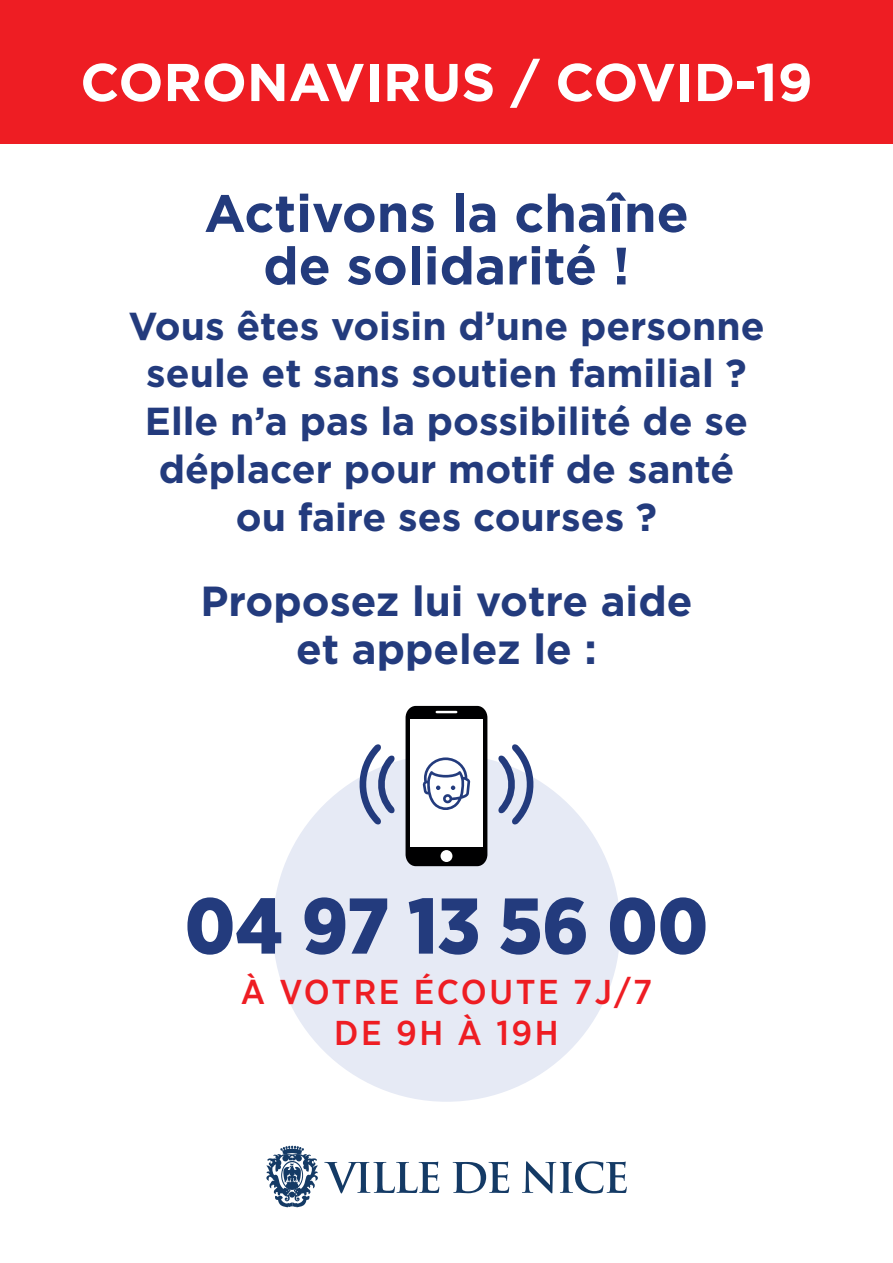
<style>
.page{position:relative;width:893px;height:1263px;background:#fff}
.page>*{position:absolute;margin:0;border:0;box-sizing:border-box;transform-origin:0 0}
.t1{font:900 78.75px "Gotham Narrow";color:#233b7d}
.t2{font:700 53.1px "Gotham";color:#fff}
.t3{font:700 52.5px/52.5px "Gotham";color:#233b7d;text-align:center}
.t4{font:700 42px/47.7px "Gotham";color:#233b7d;text-align:center}
.t5{font:700 39px/47.7px "Gotham";color:#233b7d;text-align:center}
.t6{font:500 34.5px/41.4px "Gotham Narrow";letter-spacing:.07em;color:#ee1d23;text-align:center;scale:1.05 1}
</style>
<div class="page">
<div style="left:0;top:0;width:893px;height:143px;background:#ee1d23"></div>
<div style="left:273px;top:754px;width:347px;height:348px;background:#e6eaf5;border-radius:50%"></div>
<svg style="left:498px;top:744px;width:38px;height:81px"></svg>
<svg style="left:357px;top:744px;width:38px;height:81px"></svg>
<svg style="left:406px;top:706px;width:81px;height:160px"></svg>
<svg style="left:266px;top:1145px;width:52px;height:62px"></svg>
<svg style="left:324px;top:1161px;width:115px;height:32px"></svg>
<svg style="left:453px;top:1161px;width:56px;height:32px"></svg>
<svg style="left:522px;top:1161px;width:105px;height:32px"></svg>
<h2 class="t2" style="left:80px;top:47px;width:734px">CORONAVIRUS / COVID-19</h2>
<h3 class="t3" style="left:204px;top:187px;width:486px">Activons la chaîne de solidarité !</h3>
<p class="t5" style="left:128px;top:302px;width:638px">Vous êtes voisin d’une personne seule et sans soutien familial ?<br>Elle n’a pas la possibilité de se déplacer pour motif de santé<br>ou faire ses courses ?</p>
<p class="t4" style="left:201px;top:577px;width:493px">Proposez lui votre aide et appelez le :</p>
<h1 class="t1" style="left:185px;top:874px;width:525px">04 97 13 56 00</h1>
<p class="t6" style="left:241px;top:970px;width:393px">À VOTRE ÉCOUTE 7J/7<br>DE 9H À 19H</p>
</div>
